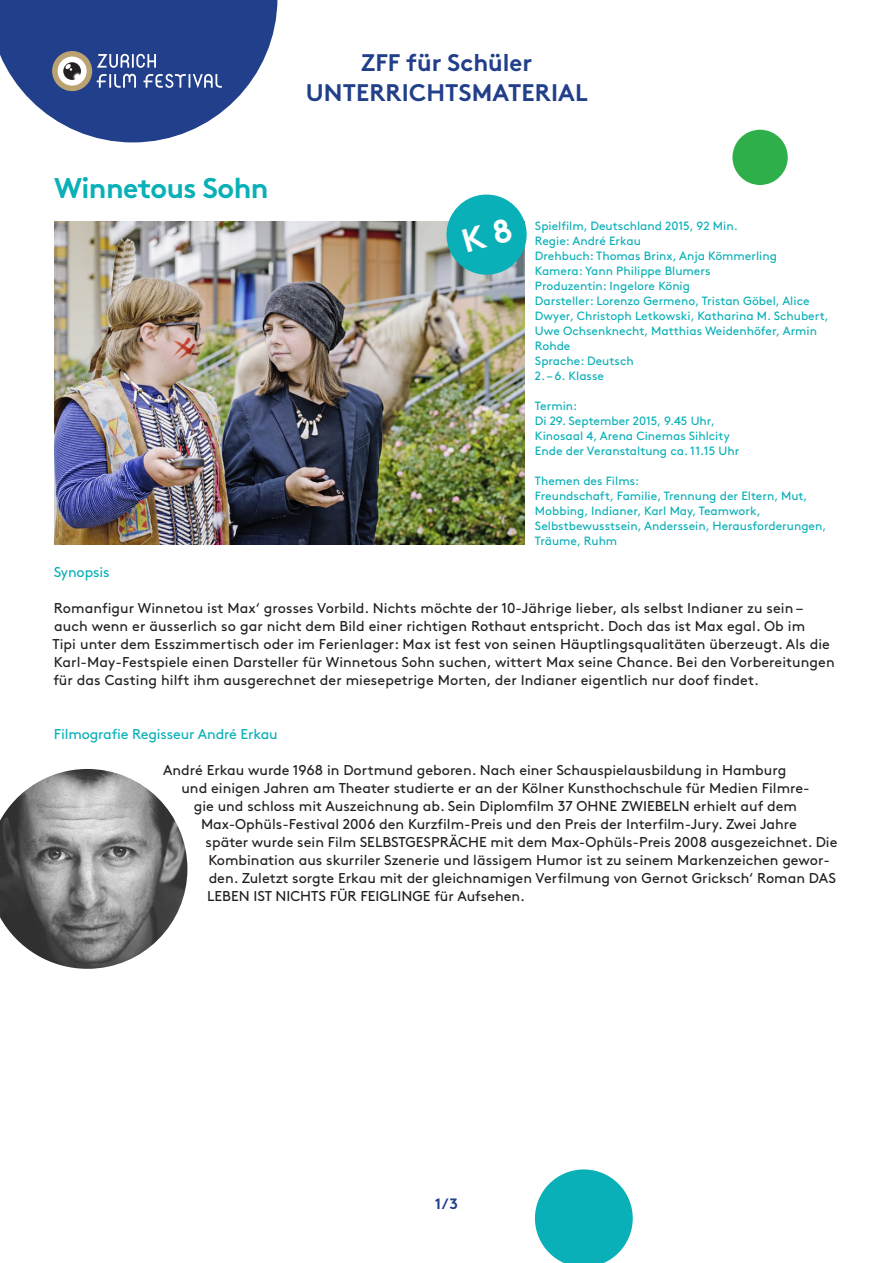
<style>
.page{position:relative;width:893px;height:1263px;background:#fff}
.page>*{position:absolute;margin:0;border:0;box-sizing:border-box;transform-origin:0 0}
.t1{font:700 28.5px "Brown";letter-spacing:-.02em;color:#09b0b7}
.t2{font:700 24px/30px "Brown";letter-spacing:.005em;color:#213f8a;text-align:center}
.t3{font:700 15px "Brown";color:#213f8a}
.t4{font:14.25px/18px "Brown";color:#231f20}
.t5{font:14.25px "Brown";letter-spacing:-.01em;color:#09b0b7}
.t6{font:12px/15px "Brown";color:#09b0b7}
</style>
<div class="page">
<svg style="left:0;top:0;width:277px;height:142px"></svg>
<img style="left:54px;top:221px;width:471px;height:324px">
<div style="left:446px;top:195px;width:81px;height:80px;background:#09b0b7;border-radius:50%"></div>
<div style="left:732px;top:130px;width:56px;height:55px;background:#2faf4a;border-radius:50%"></div>
<svg style="left:535px;top:1169px;width:98px;height:94px"></svg>
<img style="left:0;top:769px;width:187px;height:200px">
<h1 class="t1" style="left:54px;top:165px;width:216px">Winnetous Sohn</h1>
<h2 class="t2" style="left:306px;top:45px;width:284px">ZFF für Schüler<br>UNTERRICHTSMATERIAL</h2>
<p class="t6" style="left:535px;top:217px;width:295px">Spielfilm, Deutschland 2015, 92 Min.<br>Regie: André Erkau<br>Drehbuch: Thomas Brinx, Anja Kömmerling<br>Kamera: Yann Philippe Blumers<br>Produzentin: Ingelore König<br>Darsteller: Lorenzo Germeno, Tristan Göbel, Alice Dwyer, Christoph Letkowski, Katharina M. Schubert, Uwe Ochsenknecht, Matthias Weidenhöfer, Armin Rohde<br>Sprache: Deutsch</p>
<p class="t6" style="left:535px;top:367px;width:71px">2. – 6. Klasse</p>
<p class="t6" style="left:535px;top:397px;width:206px">Termin:<br>Di 29. September 2015, 9.45 Uhr,<br>Kinosaal 4, Arena Cinemas Sihlcity<br>Ende der Veranstaltung ca. 11.15 Uhr</p>
<p class="t6" style="left:535px;top:472px;width:293px">Themen des Films:<br>Freundschaft, Familie, Trennung der Eltern, Mut, Mobbing, Indianer, Karl May, Teamwork, Selbstbewusstsein, Anderssein, Herausforderungen, Träume, Ruhm</p>
<p class="t5" style="left:54px;top:561px;width:57px">Synopsis</p>
<p class="t4" style="left:52px;top:598px;width:784px">Romanfigur Winnetou ist Max‘ grosses Vorbild. Nichts möchte der 10-Jährige lieber, als selbst Indianer zu sein – auch wenn er äusserlich so gar nicht dem Bild einer richtigen Rothaut entspricht. Doch das ist Max egal. Ob im<br>Tipi unter dem Esszimmertisch oder im Ferienlager: Max ist fest von seinen Häuptlingsqualitäten überzeugt. Als die Karl-May-Festspiele einen Darsteller für Winnetous Sohn suchen, wittert Max seine Chance. Bei den Vorbereitungen für das Casting hilft ihm ausgerechnet der miesepetrige Morten, der Indianer eigentlich nur doof findet.</p>
<p class="t5" style="left:54px;top:723px;width:225px">Filmografie Regisseur André Erkau</p>
<p class="t4" style="left:163px;top:760px;width:625px">André Erkau wurde 1968 in Dortmund geboren. Nach einer Schauspielausbildung in Hamburg</p>
<p class="t4" style="left:181px;top:778px;width:630px">und einigen Jahren am Theater studierte er an der Kölner Kunsthochschule für Medien Filmre-</p>
<p class="t4" style="left:194px;top:796px;width:605px">gie und schloss mit Auszeichnung ab. Sein Diplomfilm 37 OHNE ZWIEBELN erhielt auf dem</p>
<p class="t4" style="left:201px;top:814px;width:597px">Max-Ophüls-Festival 2006 den Kurzfilm-Preis und den Preis der Interfilm-Jury. Zwei Jahre</p>
<p class="t4" style="left:206px;top:832px;width:633px">später wurde sein Film SELBSTGESPRÄCHE mit dem Max-Ophüls-Preis 2008 ausgezeichnet. Die</p>
<p class="t4" style="left:208px;top:850px;width:623px">Kombination aus skurriler Szenerie und lässigem Humor ist zu seinem Markenzeichen gewor-</p>
<p class="t4" style="left:209px;top:868px;width:629px">den. Zuletzt sorgte Erkau mit der gleichnamigen Verfilmung von Gernot Gricksch‘ Roman DAS</p>
<p class="t4" style="left:207px;top:886px;width:320px">LEBEN IST NICHTS FÜR FEIGLINGE für Aufsehen.</p>
<p class="t3" style="left:435px;top:1191px;width:25px">1/3</p>
</div>
